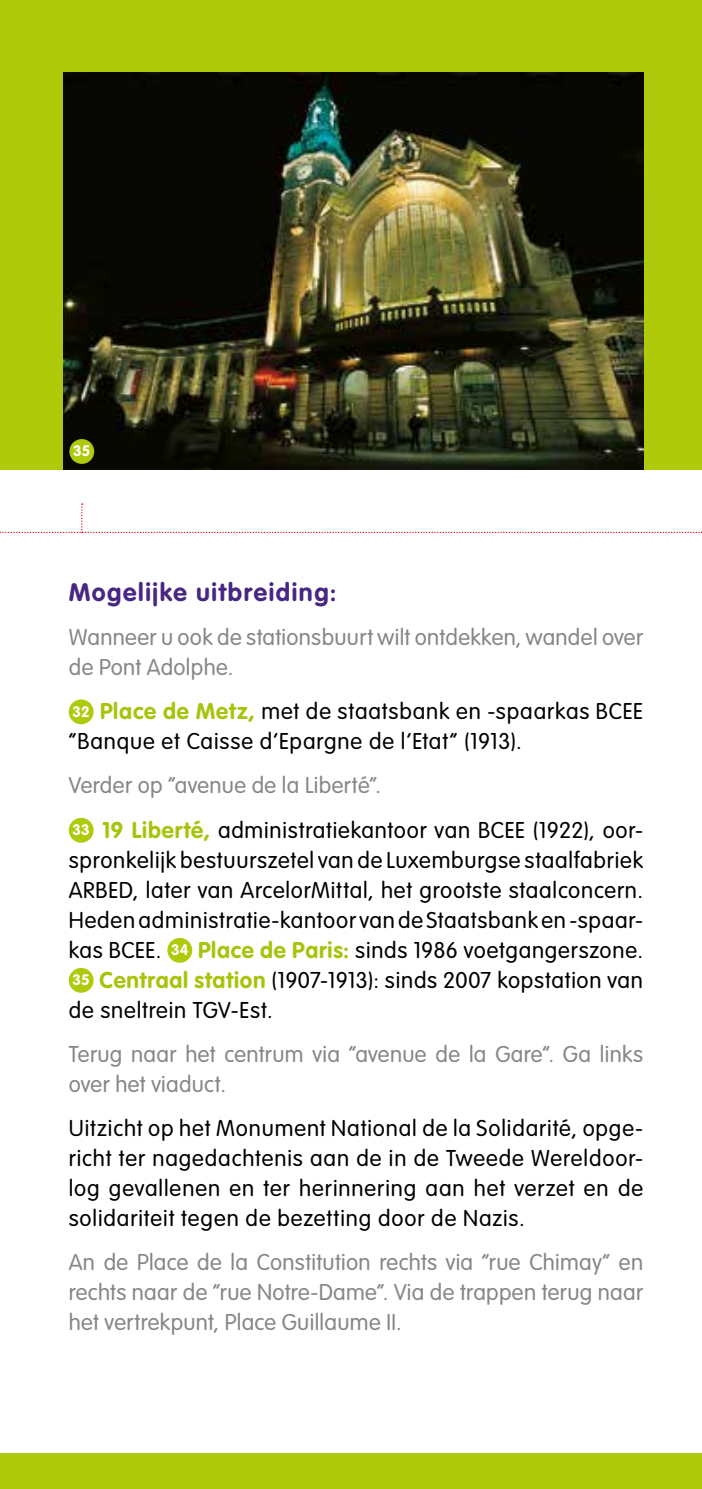
<style>
.page{position:relative;width:702px;height:1489px;background:#fff}
.page>*{position:absolute;margin:0;border:0;box-sizing:border-box;transform-origin:0 0}
.t1{font:700 25px "VAG Rounded Std";letter-spacing:.065em;color:#482683}
.t2{font:300 22.5px/30px "VAG Rounded Std";letter-spacing:.035em;color:#000}
.t3{font:300 22.5px/30px "VAG Rounded Std";letter-spacing:.015em;color:#878787}
.t4{font:700 15px "VAG Rounded Std";color:#fff}
.s1{font-weight:700;font-size:15px;color:#fff}
.s2{font-weight:700;color:#a9c30c}
.s3{color:#878787}
</style>
<div class="page">
<div style="left:0;top:1453px;width:702px;height:35px;background:#afca0b"></div>
<svg style="left:0;top:503px;width:702px;height:30px"></svg>
<div style="left:0;top:0;width:702px;height:469px;background:#afca0b"></div>
<img style="left:64px;top:72px;width:579px;height:397px">
<div style="left:69px;top:439px;width:25px;height:25px;background:#afca0b;border-radius:50%"></div>
<div style="left:69px;top:699px;width:25px;height:25px;background:#afca0b;border-radius:50%"></div>
<div style="left:69px;top:817px;width:25px;height:25px;background:#afca0b;border-radius:50%"></div>
<div style="left:167px;top:937px;width:25px;height:25px;background:#afca0b;border-radius:50%"></div>
<div style="left:69px;top:967px;width:25px;height:25px;background:#afca0b;border-radius:50%"></div>
<p class="t4" style="left:73px;top:442px;width:19px">35</p>
<p class="t1" style="left:69px;top:577px;width:269px">Mogelijke uitbreiding:</p>
<p class="t3" style="left:69px;top:622px;width:576px">Wanneer u ook de stationsbuurt wilt ontdekken, wandel over de Pont Adolphe.</p>
<p class="t2" style="left:69px;top:697px;width:576px"><span class="s1">32</span> <span class="s2">Place de Metz,</span> met de staatsbank en -spaarkas BCEE “Banque et Caisse d’Epargne de l’Etat” (1913).</p>
<p class="t2" style="left:69px;top:764px;width:575px;line-height:44.2px"><span class="s3">Verder op “avenue de la Liberté”.<br></span><span class="s1">33</span> <span class="s2">19 Liberté,</span> administratiekantoor van BCEE (1922), oor-</p>
<p class="t2" style="left:69px;top:845px;width:576px;text-align:justify">spronkelijk bestuurszetel van de Luxemburgse staalfabriek ARBED, later van ArcelorMittal, het grootste staalconcern.<br>Heden administratie-kantoor van de Staatsbank en -spaar&shy;kas BCEE. <span class="s1">34</span> <span class="s2">Place de Paris:</span> sinds 1986 voetgangerszone.<br><span class="s1">35</span> <span class="s2">Centraal station</span> (1907-1913): sinds 2007 kopstation van de sneltrein TGV-Est.</p>
<p class="t3" style="left:69px;top:1039px;width:576px">Terug naar het centrum via “avenue de la Gare”. Ga links over het viaduct.</p>
<p class="t2" style="left:69px;top:1113px;width:576px;text-align:justify">Uitzicht op het Monument National de la Solidarité, opge&shy;richt ter nagedachtenis aan de in de Tweede Wereldoor&shy;log gevallenen en ter herinnering aan het verzet en de solidariteit tegen de bezetting door de Nazis.</p>
<p class="t3" style="left:69px;top:1247px;width:576px;text-align:justify">An de Place de la Constitution rechts via “rue Chimay” en rechts naar de “rue Notre-Dame”. Via de trappen terug naar het vertrekpunt, Place Guillaume II.</p>
</div>
